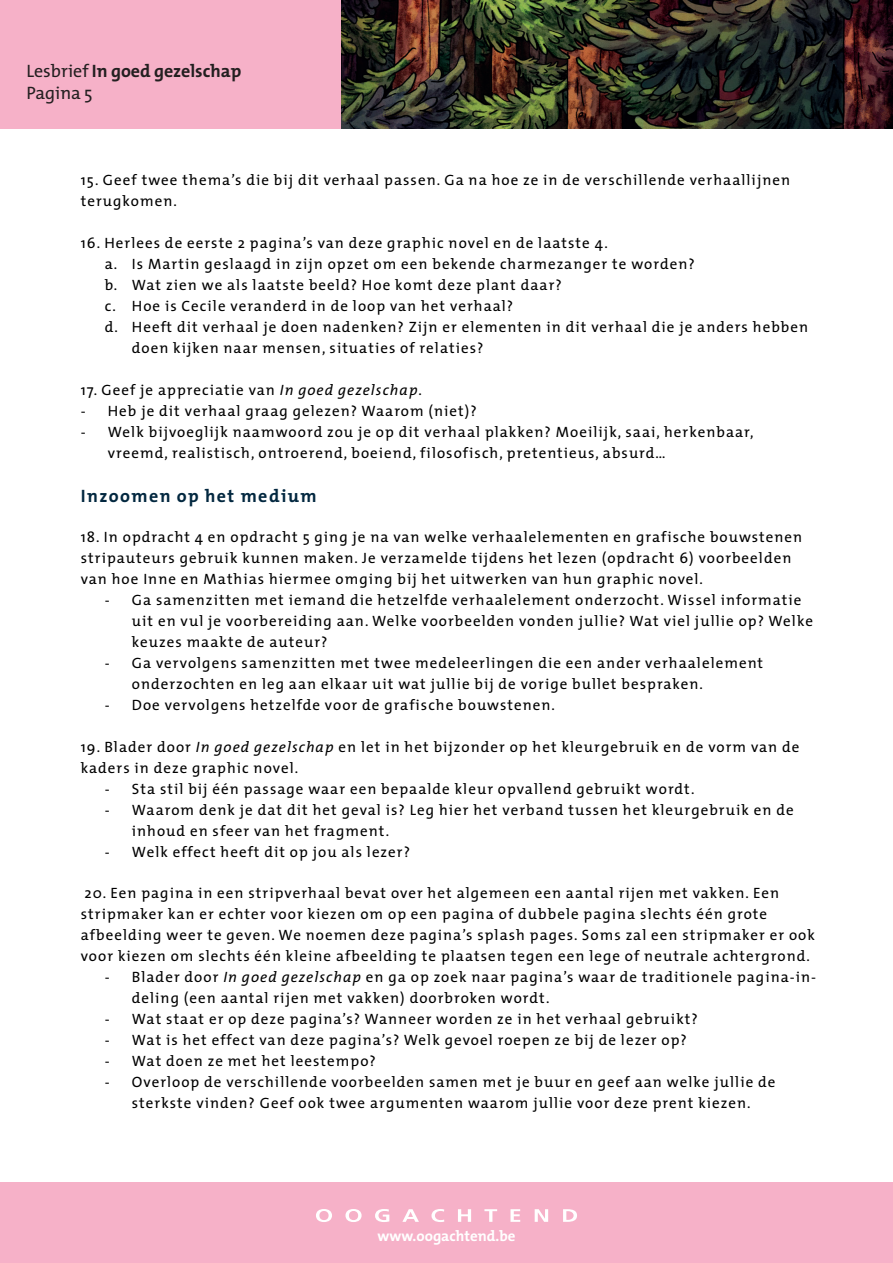
<style>
.page{position:relative;width:893px;height:1263px;background:#fff}
.page>*{position:absolute;margin:0;border:0;box-sizing:border-box;transform-origin:0 0}
.t1{font:700 18px "The Mix";color:#231f20}
.t2{font:700 18px "The Mix";letter-spacing:.08em;color:#02273f}
.t3{font:18px "The Mix Plain";color:#231f20}
.t4{font:15px/21px "The Mix Plain";letter-spacing:.07em;color:#000001}
.t5{font:700 15px "The Mix";color:#fff}
.s1{font-family:"The Mix Plain";font-weight:400}
.s2{font-family:"The Mix";font-style:italic}
</style>
<div class="page">
<div style="left:0;top:1182px;width:893px;height:81px;background:#f6b1c8"></div>
<svg style="left:316px;top:1209px;width:16px;height:13px"></svg>
<svg style="left:345px;top:1209px;width:17px;height:13px"></svg>
<svg style="left:375px;top:1209px;width:14px;height:13px"></svg>
<svg style="left:402px;top:1209px;width:17px;height:13px"></svg>
<svg style="left:431px;top:1209px;width:13px;height:13px"></svg>
<svg style="left:458px;top:1209px;width:13px;height:13px"></svg>
<svg style="left:484px;top:1209px;width:13px;height:13px"></svg>
<svg style="left:510px;top:1209px;width:10px;height:13px"></svg>
<svg style="left:535px;top:1209px;width:13px;height:13px"></svg>
<svg style="left:563px;top:1209px;width:14px;height:13px"></svg>
<img style="left:340px;top:0;width:553px;height:128px">
<div style="left:0;top:0;width:340px;height:128px;background:#f6b1c8"></div>
<p class="t1" style="left:27px;top:56px;width:216px"><span class="s1">Lesbrief</span> In goed gezelschap</p>
<p class="t3" style="left:27px;top:78px;width:68px">Pagina 5</p>
<p class="t4" style="left:81px;top:169px;width:711px">15. Geef twee thema’s die bij dit verhaal passen. Ga na hoe ze in de verschillende verhaallijnen terugkomen.</p>
<p class="t4" style="left:81px;top:232px;width:529px">16. Herlees de eerste 2 pagina’s van deze graphic novel en de laatste 4.</p>
<p class="t4" style="left:105px;top:253px;width:592px">a. Is Martin geslaagd in zijn opzet om een bekende charmezanger te worden?</p>
<p class="t4" style="left:105px;top:274px;width:459px">b. Wat zien we als laatste beeld? Hoe komt deze plant daar?</p>
<p class="t4" style="left:105px;top:295px;width:410px">c. Hoe is Cecile veranderd in de loop van het verhaal?</p>
<p class="t4" style="left:105px;top:316px;width:705px">d. Heeft dit verhaal je doen nadenken? Zijn er elementen in dit verhaal die je anders hebben</p>
<p class="t4" style="left:132px;top:337px;width:353px">doen kijken naar mensen, situaties of relaties?</p>
<p class="t4" style="left:81px;top:379px;width:343px">17. Geef je appreciatie van <span class="s2">In goed gezelschap</span>.</p>
<p class="t4" style="left:81px;top:400px;width:398px">- Heb je dit verhaal graag gelezen? Waarom (niet)?</p>
<p class="t4" style="left:108px;top:421px;width:647px;text-indent:-27px">- Welk bijvoeglijk naamwoord zou je op dit verhaal plakken? Moeilijk, saai, herkenbaar, vreemd, realistisch, ontroerend, boeiend, filosofisch, pretentieus, absurd…</p>
<p class="t2" style="left:81px;top:480px;width:237px">Inzoomen op het medium</p>
<p class="t4" style="left:81px;top:526px;width:723px">18. In opdracht 4 en opdracht 5 ging je na van welke verhaalelementen en grafische bouwstenen stripauteurs gebruik kunnen maken. Je verzamelde tijdens het lezen (opdracht 6) voorbeelden van hoe Inne en Mathias hiermee omging bij het uitwerken van hun graphic novel.</p>
<p class="t4" style="left:132px;top:589px;width:683px;text-indent:-27px">- Ga samenzitten met iemand die hetzelfde verhaalelement onderzocht. Wissel informatie uit en vul je voorbereiding aan. Welke voorbeelden vonden jullie? Wat viel jullie op? Welke keuzes maakte de auteur?</p>
<p class="t4" style="left:132px;top:652px;width:633px;text-indent:-27px">- Ga vervolgens samenzitten met twee medeleerlingen die een ander verhaalelement onderzochten en leg aan elkaar uit wat jullie bij de vorige bullet bespraken.</p>
<p class="t4" style="left:105px;top:694px;width:452px">- Doe vervolgens hetzelfde voor de grafische bouwstenen.</p>
<p class="t4" style="left:81px;top:736px;width:720px">19. Blader door <span class="s2">In goed gezelschap</span> en let in het bijzonder op het kleurgebruik en de vorm van de kaders in deze graphic novel.</p>
<p class="t4" style="left:105px;top:778px;width:591px">- Sta stil bij één passage waar een bepaalde kleur opvallend gebruikt wordt.</p>
<p class="t4" style="left:132px;top:799px;width:663px;text-indent:-27px">- Waarom denk je dat dit het geval is? Leg hier het verband tussen het kleurgebruik en de inhoud en sfeer van het fragment.</p>
<p class="t4" style="left:105px;top:841px;width:307px">- Welk effect heeft dit op jou als lezer?</p>
<p class="t4" style="left:81px;top:881px;width:736px">20. Een pagina in een stripverhaal bevat over het algemeen een aantal rijen met vakken. Een stripmaker kan er echter voor kiezen om op een pagina of dubbele pagina slechts één grote afbeelding weer te geven. We noemen deze pagina’s splash pages. Soms zal een stripmaker er ook voor kiezen om slechts één kleine afbeelding te plaatsen tegen een lege of neutrale achtergrond.</p>
<p class="t4" style="left:132px;top:965px;width:686px;text-indent:-27px">- Blader door <span class="s2">In goed gezelschap</span> en ga op zoek naar pagina’s waar de traditionele pagina-in&shy;deling (een aantal rijen met vakken) doorbroken wordt.</p>
<p class="t4" style="left:105px;top:1007px;width:594px">- Wat staat er op deze pagina’s? Wanneer worden ze in het verhaal gebruikt?</p>
<p class="t4" style="left:105px;top:1028px;width:584px">- Wat is het effect van deze pagina’s? Welk gevoel roepen ze bij de lezer op?</p>
<p class="t4" style="left:105px;top:1049px;width:273px">- Wat doen ze met het leestempo?</p>
<p class="t4" style="left:105px;top:1070px;width:672px;text-align:center">- Overloop de verschillende voorbeelden samen met je buur en geef aan welke jullie de sterkste vinden? Geef ook twee argumenten waarom jullie voor deze prent kiezen.</p>
<p class="t5" style="left:377px;top:1223px;width:140px">www.oogachtend.be</p>
</div>
